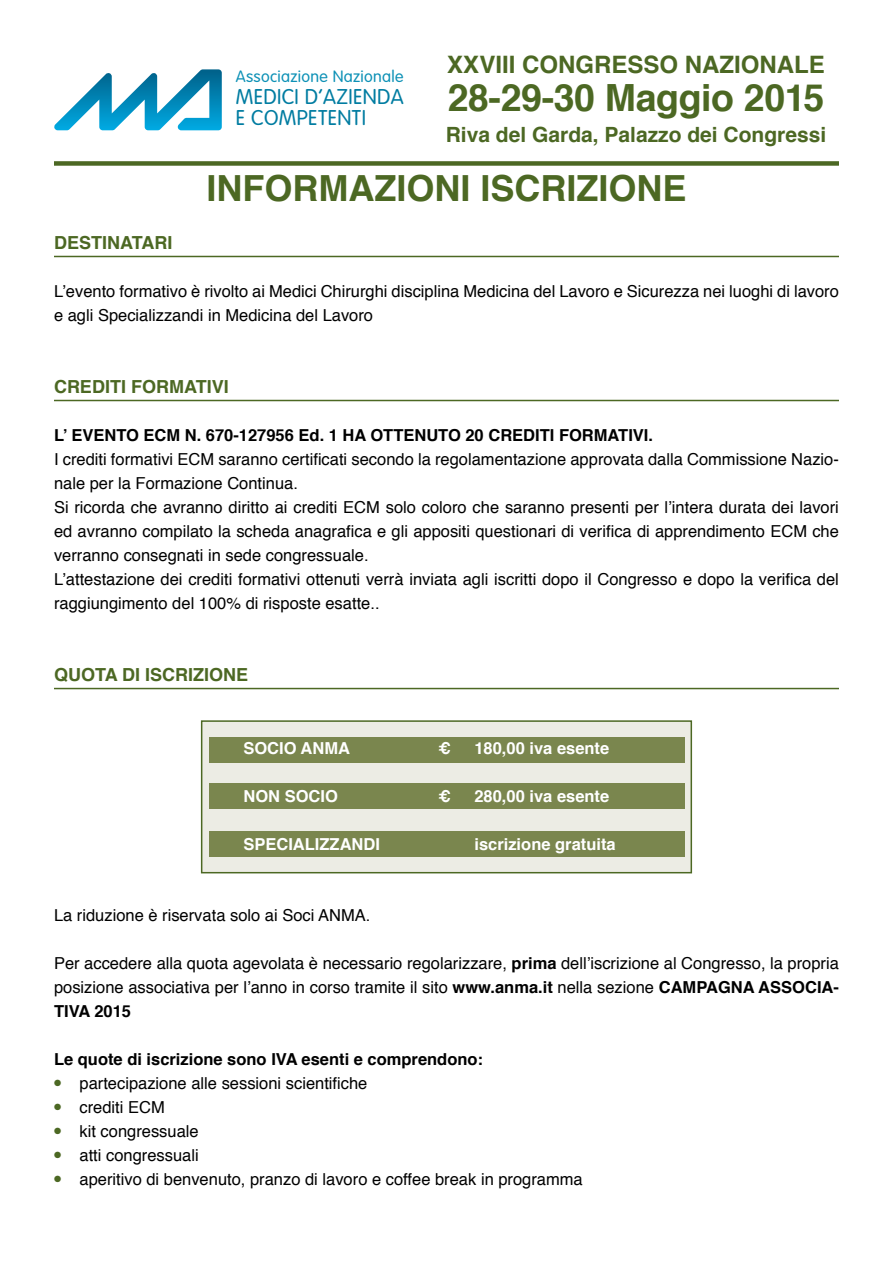
<style>
.page{position:relative;width:893px;height:1263px;background:#fff}
.page>*{position:absolute;margin:0;border:0;box-sizing:border-box;transform-origin:0 0}
.t1{font:700 37.5px "Helvetica";letter-spacing:-.01em;color:#4c6823}
.t2{font:700 36px "Helvetica";color:#4c6823}
.t3{font:700 24px "Helvetica";color:#4c6823}
.t4{font:700 21px "Helvetica";color:#4c6823}
.t5{font:300 21px/21.9px "VAG Rounded";letter-spacing:.02em;color:#007ca1}
.t6{font:700 18px "Helvetica";color:#4c6823}
.t7{font:16.5px/24px "Helvetica";color:#000}
.t8{font:700 16.5px "Helvetica";color:#000}
.t9{font:700 16.5px "Helvetica";color:#fff}
.t10{font:300 16.2px "VAG Rounded";letter-spacing:.02em;color:#0d91b6}
.s1{font-weight:700}
</style>
<div class="page">
<hr style="left:54px;top:256px;width:785px;height:1px;background:#4c6823">
<hr style="left:54px;top:400px;width:785px;height:1px;background:#4c6823">
<hr style="left:54px;top:688px;width:785px;height:1px;background:#4c6823">
<div style="left:201px;top:720px;width:491px;height:153px;background:#ecece4;border:2px solid #4c6823"></div>
<div style="left:209px;top:737px;width:475px;height:25px;background:#7a864e"></div>
<div style="left:209px;top:783px;width:475px;height:26px;background:#7a864e"></div>
<div style="left:209px;top:831px;width:475px;height:26px;background:#7a864e"></div>
<div style="left:54px;top:161px;width:785px;height:5px;background:#4c6823"></div>
<svg style="left:54px;top:69px;width:168px;height:61px"></svg>
<p class="t10" style="left:236px;top:67px;width:169px">Associazione Nazionale</p>
<p class="t5" style="left:236px;top:86px;width:169px">MEDICI D’AZIENDA<br>E COMPETENTI</p>
<h3 class="t3" style="left:447px;top:45px;width:379px">XXVIII CONGRESSO NAZIONALE</h3>
<h1 class="t1" style="left:448px;top:67px;width:378px">28-29-30 Maggio 2015</h1>
<p class="t4" style="left:446px;top:118px;width:382px">Riva del Garda, Palazzo dei Congressi</p>
<h2 class="t2" style="left:206px;top:160px;width:482px">INFORMAZIONI ISCRIZIONE</h2>
<p class="t6" style="left:54px;top:228px;width:120px">DESTINATARI</p>
<p class="t7" style="left:54px;top:280px;width:786px">L’evento formativo è rivolto ai Medici Chirurghi disciplina Medicina del Lavoro e Sicurezza nei luoghi di lavoro e agli Specializzandi in Medicina del Lavoro</p>
<p class="t6" style="left:54px;top:372px;width:176px">CREDITI FORMATIVI</p>
<p class="t8" style="left:54px;top:422px;width:601px">L’ EVENTO ECM N. 670-127956 Ed. 1 HA OTTENUTO 20 CREDITI FORMATIVI.</p>
<p class="t7" style="left:54px;top:448px;width:786px">I crediti formativi ECM saranno certificati secondo la regolamentazione approvata dalla Commissione Nazio&shy;nale per la Formazione Continua.<br>Si ricorda che avranno diritto ai crediti ECM solo coloro che saranno presenti per l’intera durata dei lavori ed avranno compilato la scheda anagrafica e gli appositi questionari di verifica di apprendimento ECM che verranno consegnati in sede congressuale.<br>L’attestazione dei crediti formativi ottenuti verrà inviata agli iscritti dopo il Congresso e dopo la verifica del raggiungimento del 100% di risposte esatte..</p>
<p class="t6" style="left:54px;top:660px;width:196px">QUOTA DI ISCRIZIONE</p>
<p class="t9" style="left:243px;top:735px;width:108px">SOCIO ANMA</p>
<p class="t9" style="left:438px;top:735px;width:14px">€</p>
<p class="t9" style="left:474px;top:735px;width:136px">180,00 iva esente</p>
<p class="t9" style="left:243px;top:783px;width:96px">NON SOCIO</p>
<p class="t9" style="left:438px;top:783px;width:14px">€</p>
<p class="t9" style="left:474px;top:783px;width:136px">280,00 iva esente</p>
<p class="t9" style="left:243px;top:831px;width:138px">SPECIALIZZANDI</p>
<p class="t9" style="left:474px;top:831px;width:143px">iscrizione gratuita</p>
<p class="t7" style="left:54px;top:904px;width:318px">La riduzione è riservata solo ai Soci ANMA.</p>
<p class="t7" style="left:54px;top:952px;width:786px;text-align:justify">Per accedere alla quota agevolata è necessario regolarizzare, <span class="s1">prima</span> dell’iscrizione al Congresso, la propria posizione associativa per l’anno in corso tramite il sito <span class="s1">www.anma.it</span> nella sezione <span class="s1">CAMPAGNA ASSOCIA-TIVA 2015</span></p>
<p class="t8" style="left:54px;top:1046px;width:431px">Le quote di iscrizione sono IVA esenti e comprendono:</p>
<p class="t7" style="left:54px;top:1072px;width:315px"><sup>●</sup> partecipazione alle sessioni scientifiche</p>
<p class="t7" style="left:54px;top:1096px;width:112px"><sup>●</sup> crediti ECM</p>
<p class="t7" style="left:54px;top:1120px;width:146px"><sup>●</sup> kit congressuale</p>
<p class="t7" style="left:54px;top:1144px;width:146px"><sup>●</sup> atti congressuali</p>
<p class="t7" style="left:54px;top:1168px;width:530px"><sup>●</sup> aperitivo di benvenuto, pranzo di lavoro e coffee break in programma</p>
</div>
